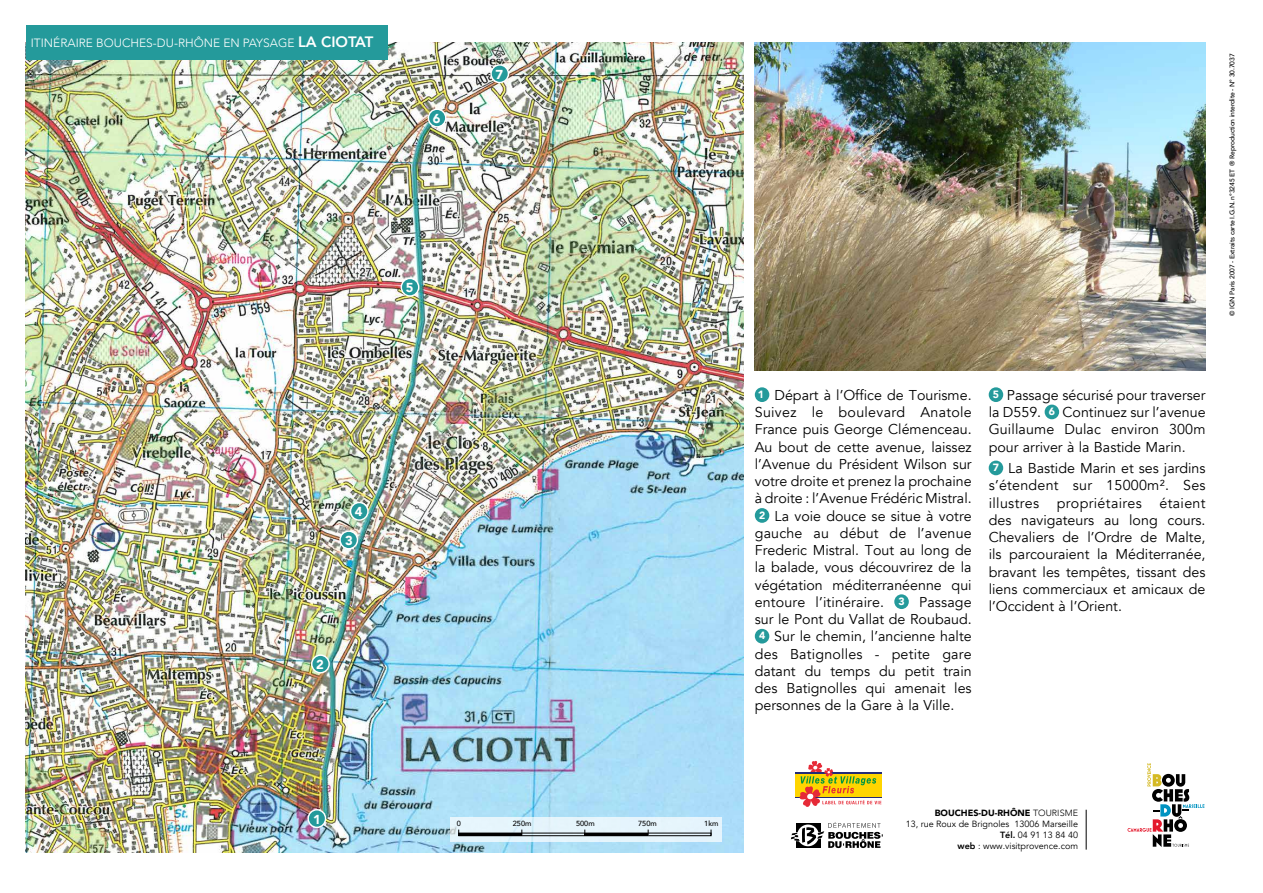
<style>
.page{position:relative;width:1263px;height:893px;background:#fff}
.page>*{position:absolute;margin:0;border:0;box-sizing:border-box;transform-origin:0 0}
.t1{font:14.25px/17.2px "Avenir";color:#000;text-align:justify}
.t2{font:14.25px "Avenir";letter-spacing:.02em;color:#000}
.t3{font:900 12.9px "Avenir";color:#fff}
.t4{font:300 12px "Avenir";color:#fff}
.t5{font:9px/10.9px "Avenir";color:#000;text-align:right}
.t6{font:500 7.35px "Avenir";color:#000}
.t7{font:500 6.75px "Avenir";letter-spacing:-.02em;color:#000}
.s1{font-weight:800;font-size:15px}
.s2{font-weight:900;font-size:10.5px;color:#fff}
.s3{font-weight:900}
.s4{font-weight:300}
.s5{font-weight:800}
</style>
<div class="page">
<img style="left:26px;top:43px;width:717px;height:809px">
<div style="left:755px;top:387px;width:14px;height:15px;background:#249a9b;border-radius:50%"></div>
<div style="left:755px;top:508px;width:14px;height:15px;background:#249a9b;border-radius:50%"></div>
<div style="left:894px;top:594px;width:15px;height:15px;background:#249a9b;border-radius:50%"></div>
<div style="left:755px;top:629px;width:14px;height:14px;background:#249a9b;border-radius:50%"></div>
<div style="left:989px;top:387px;width:14px;height:15px;background:#249a9b;border-radius:50%"></div>
<div style="left:1045px;top:405px;width:14px;height:14px;background:#249a9b;border-radius:50%"></div>
<div style="left:989px;top:461px;width:14px;height:14px;background:#249a9b;border-radius:50%"></div>
<div style="left:26px;top:26px;width:361px;height:34px;background:#249a9b"></div>
<svg style="left:1127px;top:763px;width:77px;height:84px"></svg>
<hr style="left:1086px;top:810px;width:1px;height:40px;background:#000">
<div style="left:450px;top:817px;width:271px;height:25px;background:linear-gradient(to right,#e3f3fa,#e5f4fc)"></div>
<div style="left:458px;top:833px;width:253px;height:3px;border:1px solid #000"></div>
<hr style="left:585px;top:833px;width:63px;height:3px;background:#000">
<hr style="left:459px;top:833px;width:63px;height:3px;background:#000">
<svg style="left:791px;top:822px;width:92px;height:26px"></svg>
<div style="left:795px;top:774px;width:86px;height:22px;background:#ffd500"></div>
<svg style="left:798px;top:761px;width:83px;height:46px"></svg>
<div style="left:340px;top:531px;width:17px;height:18px;background:#249a9b;border-radius:50%"></div>
<div style="left:339px;top:530px;width:19px;height:19px;border:1px solid #fff;border-radius:50%"></div>
<div style="left:428px;top:109px;width:18px;height:18px;background:#249a9b;border-radius:50%"></div>
<div style="left:428px;top:109px;width:18px;height:19px;border:1px solid #fff;border-radius:50%"></div>
<div style="left:312px;top:655px;width:17px;height:18px;background:#249a9b;border-radius:50%"></div>
<div style="left:311px;top:654px;width:19px;height:19px;border:1px solid #fff;border-radius:50%"></div>
<div style="left:351px;top:502px;width:17px;height:18px;background:#249a9b;border-radius:50%"></div>
<div style="left:350px;top:502px;width:19px;height:19px;border:1px solid #fff;border-radius:50%"></div>
<div style="left:401px;top:278px;width:18px;height:18px;background:#249a9b;border-radius:50%"></div>
<div style="left:401px;top:278px;width:18px;height:19px;border:1px solid #fff;border-radius:50%"></div>
<div style="left:308px;top:810px;width:18px;height:17px;background:#249a9b;border-radius:50%"></div>
<div style="left:307px;top:809px;width:19px;height:19px;border:1px solid #fff;border-radius:50%"></div>
<img style="left:755px;top:43px;width:450px;height:327px">
<div style="left:491px;top:65px;width:17px;height:18px;background:#249a9b;border-radius:50%"></div>
<div style="left:490px;top:64px;width:19px;height:19px;border:1px solid #fff;border-radius:50%"></div>
<p class="t4" style="left:31px;top:36px;width:344px">ITINÉRAIRE BOUCHES-DU-RHÔNE EN PAYSAGE <span class="s1">LA CIOTAT</span></p>
<p class="t3" style="left:433px;top:107px;width:9px">6</p>
<p class="t3" style="left:495px;top:63px;width:9px">7</p>
<p class="t3" style="left:406px;top:277px;width:9px">5</p>
<p class="t3" style="left:355px;top:501px;width:9px">4</p>
<p class="t3" style="left:345px;top:529px;width:9px">3</p>
<p class="t3" style="left:316px;top:653px;width:9px">2</p>
<p class="t7" style="left:1226px;top:316px;width:263px;rotate:-90deg">© IGN Paris 2007 - Extraits carte I.G.N. n°3245 ET ® Reproduction interdite - N° 30.7037</p>
<p class="t1" style="left:758px;top:387px;width:215px"><span class="s2">1</span> Départ à l’Office de Tourisme.</p>
<p class="t2" style="left:755px;top:404px;width:218px">Suivez le boulevard Anatole</p>
<p class="t1" style="left:755px;top:421px;width:218px">France puis George Clémenceau.</p>
<p class="t1" style="left:755px;top:438px;width:218px">Au bout de cette avenue, laissez</p>
<p class="t1" style="left:755px;top:456px;width:218px">l’Avenue du Président Wilson sur</p>
<p class="t1" style="left:755px;top:473px;width:218px">votre droite et prenez la prochaine</p>
<p class="t1" style="left:755px;top:490px;width:218px">à droite : l’Avenue Frédéric Mistral.</p>
<p class="t1" style="left:759px;top:507px;width:214px"><span class="s2">2</span> La voie douce se situe à votre</p>
<p class="t1" style="left:755px;top:525px;width:218px">gauche au début de l’avenue</p>
<p class="t1" style="left:755px;top:542px;width:218px">Frederic Mistral. Tout au long de</p>
<p class="t1" style="left:755px;top:559px;width:218px">la balade, vous découvrirez de la</p>
<p class="t1" style="left:755px;top:576px;width:218px">végétation méditerranéenne qui</p>
<p class="t1" style="left:755px;top:594px;width:218px">entoure l’itinéraire. <span class="s2">3</span> Passage</p>
<p class="t1" style="left:755px;top:611px;width:218px">sur le Pont du Vallat de Roubaud.</p>
<p class="t1" style="left:759px;top:628px;width:214px"><span class="s2">4</span> Sur le chemin, l’ancienne halte</p>
<p class="t1" style="left:755px;top:645px;width:218px">des Batignolles - petite gare</p>
<p class="t1" style="left:755px;top:663px;width:218px">datant du temps du petit train</p>
<p class="t1" style="left:755px;top:680px;width:218px">des Batignolles qui amenait les</p>
<p class="t1" style="left:755px;top:697px;width:201px">personnes de la Gare à la Ville.</p>
<p class="t1" style="left:989px;top:387px;width:218px;text-indent:4px"><span class="s2">5</span> Passage sécurisé pour traverser la D559. <span class="s2">6</span> Continuez sur l’avenue Guillaume Dulac environ 300m pour arriver à la Bastide Marin.</p>
<p class="t1" style="left:989px;top:460px;width:218px;text-indent:4px"><span class="s2">7</span> La Bastide Marin et ses jardins s’étendent sur 15000m². Ses illustres propriétaires étaient des navigateurs au long cours.<br>Chevaliers de l’Ordre de Malte, ils parcouraient la Méditerranée, bravant les tempêtes, tissant des liens commerciaux et amicaux de l’Occident à l’Orient.</p>
<p class="t3" style="left:313px;top:808px;width:9px">1</p>
<p class="t6" style="left:457px;top:817px;width:6px">0</p>
<p class="t6" style="left:513px;top:817px;width:20px">250m</p>
<p class="t6" style="left:576px;top:817px;width:20px">500m</p>
<p class="t6" style="left:638px;top:817px;width:20px">750m</p>
<p class="t6" style="left:704px;top:817px;width:16px">1km</p>
<p class="t5" style="left:906px;top:807px;width:174px"><span class="s3">BOUCHES-DU-RHÔNE</span> <span class="s4">TOURISME<br></span>13, rue Roux de Brignoles 13006 Marseille<br><span class="s5">Tél.</span> 04 91 13 84 40<br><span class="s5">web</span> : www.visitprovence.com</p>
</div>
